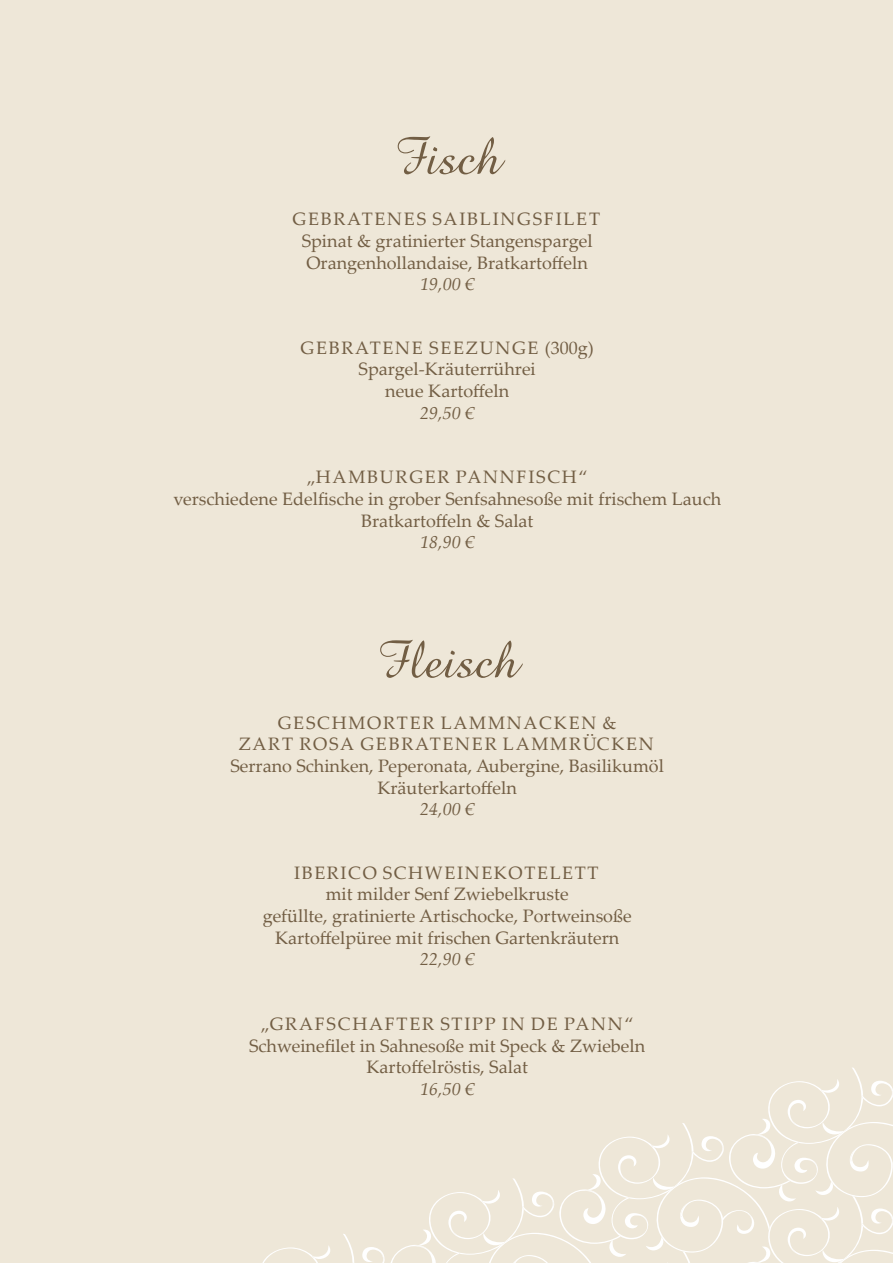
<style>
.page{position:relative;width:893px;height:1263px;background:#eee7d8}
.page>*{position:absolute;margin:0;border:0;box-sizing:border-box;transform-origin:0 0}
.t1{font:54px "Amaze Normal";color:#725e44}
.t2{font:18px/21.6px "Palatino Linotype";color:#725e44;text-align:center}
.t3{font:italic 18px "Palatino Linotype";color:#725e44}
</style>
<div class="page">
<svg style="left:262px;top:1067px;width:631px;height:196px"></svg>
<h1 class="t1" style="left:394px;top:121px;width:109px">Fisch</h1>
<p class="t2" style="left:293px;top:208px;width:309px">GEBRATENES SAIBLINGSFILET<br>Spinat &amp; gratinierter Stangenspargel<br>Orangenhollandaise, Bratkartoffeln</p>
<p class="t3" style="left:420px;top:271px;width:55px">19,00 €</p>
<p class="t2" style="left:300px;top:336px;width:295px">GEBRATENE SEEZUNGE (300g)<br>Spargel-Kräuterrührei<br>neue Kartoffeln</p>
<p class="t3" style="left:420px;top:400px;width:55px">29,50 €</p>
<p class="t2" style="left:173px;top:466px;width:549px">„HAMBURGER PANNFISCH“<br>verschiedene Edelfische in grober Senfsahnesoße mit frischem Lauch<br>Bratkartoffeln &amp; Salat</p>
<p class="t3" style="left:420px;top:529px;width:55px">18,90 €</p>
<h1 class="t1" style="left:376px;top:624px;width:144px">Fleisch</h1>
<p class="t2" style="left:230px;top:711px;width:435px">GESCHMORTER LAMMNACKEN &amp;<br>ZART ROSA GEBRATENER LAMMRÜCKEN Serrano Schinken, Peperonata, Aubergine, Basilikumöl Kräuterkartoffeln</p>
<p class="t3" style="left:420px;top:796px;width:55px">24,00 €</p>
<p class="t2" style="left:263px;top:861px;width:371px">IBERICO SCHWEINEKOTELETT<br>mit milder Senf Zwiebelkruste<br>gefüllte, gratinierte Artischocke, Portweinsoße Kartoffelpüree mit frischen Gartenkräutern</p>
<p class="t3" style="left:420px;top:946px;width:55px">22,90 €</p>
<p class="t2" style="left:249px;top:1012px;width:398px">„GRAFSCHAFTER STIPP IN DE PANN“<br>Schweinefilet in Sahnesoße mit Speck &amp; Zwiebeln<br>Kartoffelröstis, Salat</p>
<p class="t3" style="left:420px;top:1076px;width:55px">16,50 €</p>
</div>
